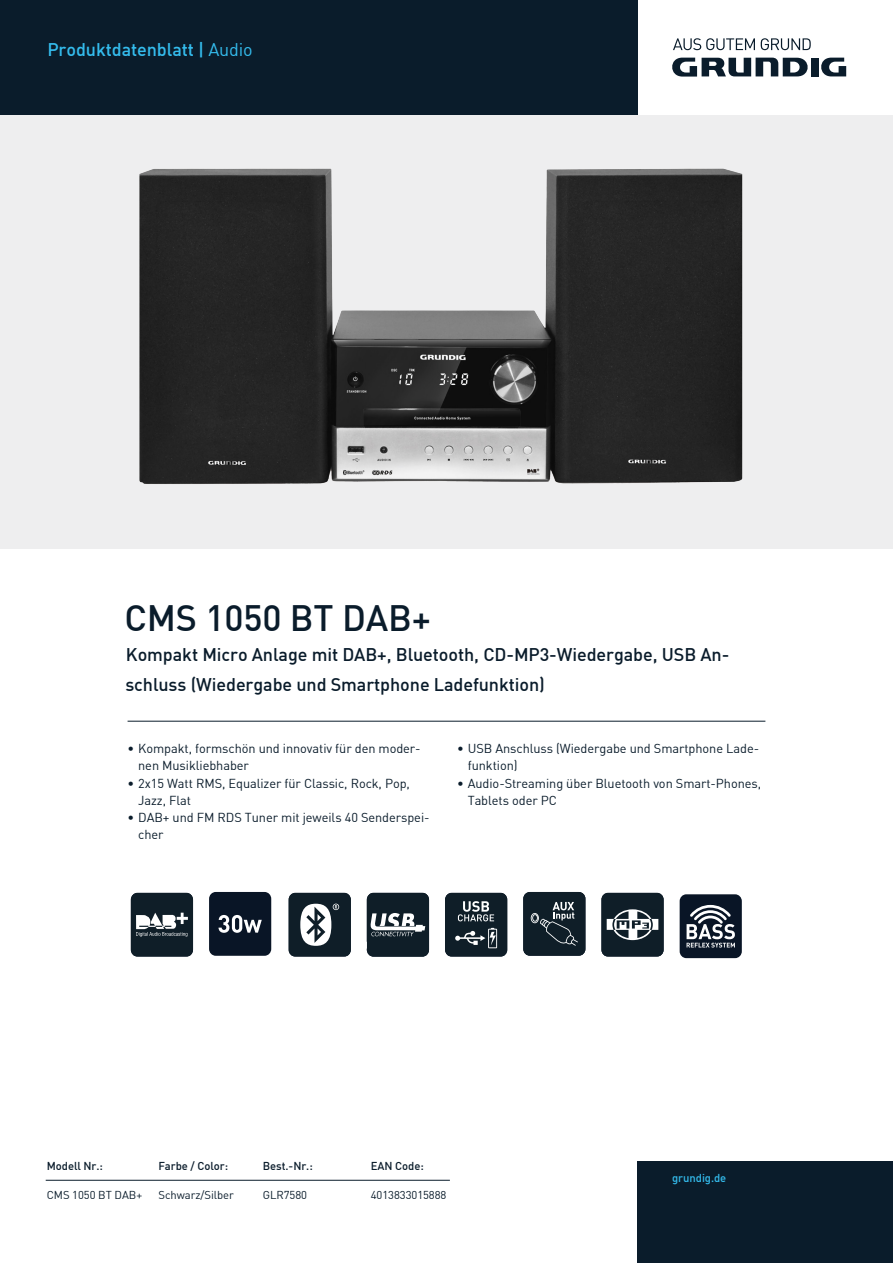
<style>
.page{position:relative;width:893px;height:1263px;background:#fff}
.page>*{position:absolute;margin:0;border:0;box-sizing:border-box;transform-origin:0 0}
._03_Product_Subline{font:36px "DINT Medium";letter-spacing:-.005em;color:#0a1c2b}
._03_Product_Subline-2{font:18px/30px "DINT Medium";letter-spacing:-.005em;color:#0a1c2b}
._01_Title_12pt_Light{font:18px "DINT Medium";letter-spacing:-.005em;color:#34bced}
.t1{font:12.75px/17.2px "DINT";letter-spacing:-.005em;color:#0a1c2b}
._05_Productnumber_7{font:11.25px "DINT";letter-spacing:-.005em;color:#0a1c2b}
._05_Productnumber_7-2{font:11.25px "DINT Medium";letter-spacing:-.005em;color:#0a1c2b}
._06_Footnote_7pt_Dar{font:11.25px "DINT Medium";letter-spacing:-.005em;color:#34bced}
.s1{font-family:"DINT"}
</style>
<div class="page">
<div style="left:0;top:0;width:638px;height:115px;background:#0a1c2b"></div>
<div style="left:811px;top:58px;width:7px;height:18px;background:#0a1c2b"></div>
<svg style="left:672px;top:58px;width:136px;height:19px"></svg>
<svg style="left:818px;top:58px;width:28px;height:19px"></svg>
<svg style="left:673px;top:38px;width:82px;height:12px"></svg>
<svg style="left:761px;top:38px;width:50px;height:12px"></svg>
<div style="left:0;top:115px;width:893px;height:434px;background:#eeeeef"></div>
<img style="left:139px;top:168px;width:604px;height:316px">
<hr style="left:128px;top:721px;width:637px;height:1px;background:#0a1c2b">
<div style="left:638px;top:1161px;width:255px;height:102px;background:#0a1c2b"></div>
<hr style="left:46px;top:1180px;width:404px;height:1px;background:#0a1c2b">
<div style="left:209px;top:892px;width:62px;height:64px;background:#091526;border-radius:7px"></div>
<svg style="left:131px;top:893px;width:62px;height:64px;background:#323f48"></svg>
<svg style="left:289px;top:893px;width:62px;height:64px"></svg>
<svg style="left:445px;top:893px;width:62px;height:64px;background:#2c3942"></svg>
<svg style="left:523px;top:892px;width:62px;height:64px;background:#23303a"></svg>
<svg style="left:601px;top:893px;width:63px;height:64px;background:#3b474f"></svg>
<svg style="left:219px;top:915px;width:43px;height:18px"></svg>
<div style="left:680px;top:894px;width:62px;height:64px;background:#091526;border-radius:7px"></div>
<svg style="left:687px;top:905px;width:48px;height:42px"></svg>
<svg style="left:366px;top:893px;width:63px;height:64px;background:#37444c"></svg>
<p class="_01_Title_12pt_Light" style="left:47px;top:38px;width:207px">Produktdatenblatt | <span class="s1">Audio</span></p>
<p class="_03_Product_Subline" style="left:124px;top:595px;width:308px">CMS 1050 BT DAB+</p>
<p class="_03_Product_Subline-2" style="left:125px;top:639px;width:606px">Kompakt Micro Anlage mit DAB+, Bluetooth, CD-MP3-Wiedergabe, USB An&shy;schluss (Wiedergabe und Smartphone Ladefunktion)</p>
<p class="t1" style="left:138px;top:740px;width:284px;text-indent:-11px">• Kompakt, formschön und innovativ für den moder&shy;nen Musikliebhaber</p>
<p class="t1" style="left:138px;top:774px;width:273px;text-indent:-11px">• 2x15 Watt RMS, Equalizer für Classic, Rock, Pop,<br>Jazz, Flat</p>
<p class="t1" style="left:138px;top:809px;width:293px;text-indent:-11px">• DAB+ und FM RDS Tuner mit jeweils 40 Senderspei&shy;cher</p>
<p class="t1" style="left:468px;top:740px;width:293px;text-indent:-11px">• USB Anschluss (Wiedergabe und Smartphone Lade&shy;funktion)</p>
<p class="t1" style="left:468px;top:774px;width:295px;text-indent:-11px">• Audio-Streaming über Bluetooth von Smart-Phones,<br>Tablets oder PC</p>
<p class="_05_Productnumber_7-2" style="left:47px;top:1159px;width:58px">Modell Nr.:</p>
<p class="_05_Productnumber_7-2" style="left:158px;top:1159px;width:71px">Farbe / Color:</p>
<p class="_05_Productnumber_7-2" style="left:263px;top:1159px;width:51px">Best.-Nr.:</p>
<p class="_05_Productnumber_7-2" style="left:371px;top:1159px;width:54px">EAN Code:</p>
<p class="_05_Productnumber_7" style="left:47px;top:1187px;width:97px">CMS 1050 BT DAB+</p>
<p class="_05_Productnumber_7" style="left:159px;top:1187px;width:77px">Schwarz/Silber</p>
<p class="_05_Productnumber_7" style="left:263px;top:1187px;width:46px">GLR7580</p>
<p class="_05_Productnumber_7" style="left:371px;top:1187px;width:77px">4013833015888</p>
<p class="_06_Footnote_7pt_Dar" style="left:672px;top:1171px;width:56px">grundig.de</p>
</div>
